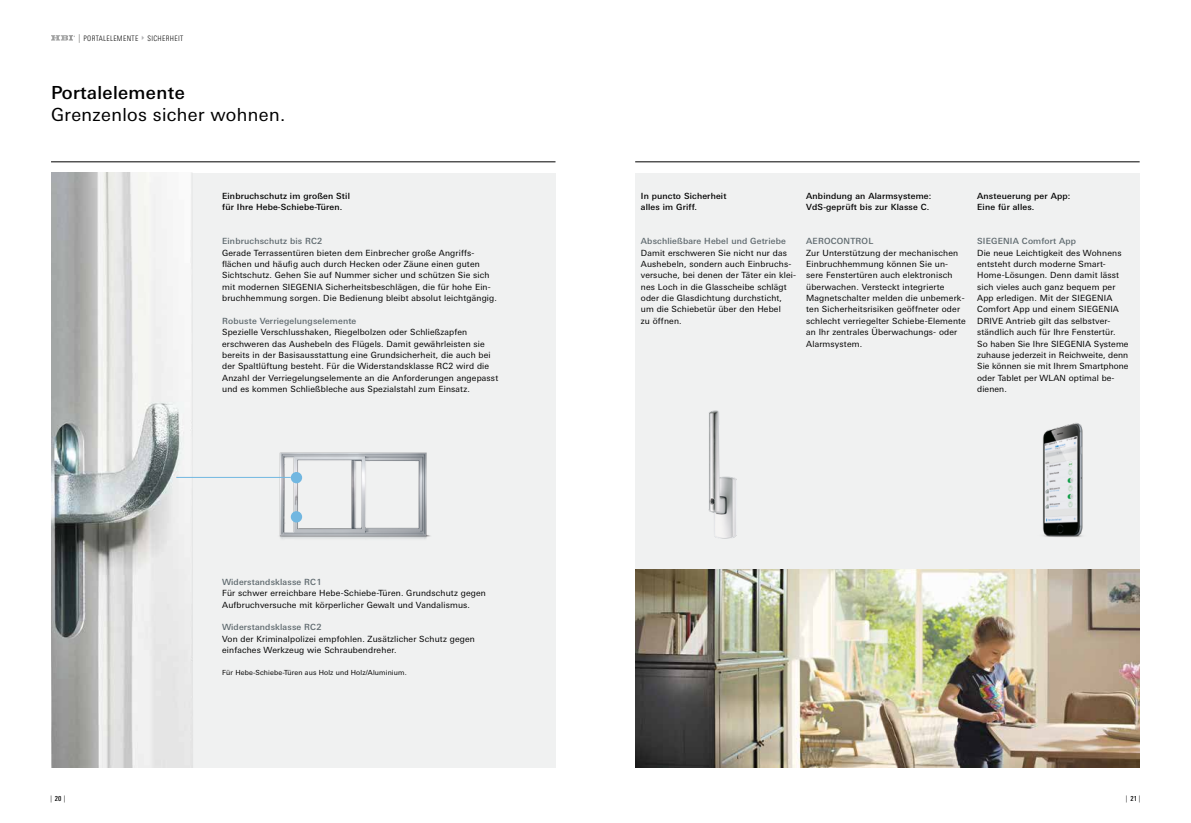
<style>
.page{position:relative;width:1191px;height:823px;background:#fff}
.page>*{position:absolute;margin:0;border:0;box-sizing:border-box;transform-origin:0 0}
.t1{font:18px "Linotype Univers Basic";letter-spacing:.02em;color:#000}
.t2{font:500 18px "Linotype Univers Basic";letter-spacing:.02em;color:#000}
.t3{font:8.5px/11.3px "Linotype Univers Basic";letter-spacing:.02em;color:#000}
.t4{font:500 8.5px/11.3px "Linotype Univers Basic";letter-spacing:.02em;color:#000}
.t5{font:500 8.5px "Linotype Univers Basic";letter-spacing:.02em;color:#5d686d}
.t6{font:300 condensed 7.5px "Linotype Univers";letter-spacing:.045em;color:#000}
.t7{font:7px "Linotype Univers Basic";letter-spacing:.02em;color:#000}
.t8{font:300 condensed 7px "Linotype Univers";color:#000}
.s1{font-size:8.6px;color:#636362}
.s2{font-weight:500}
</style>
<div class="page">
<svg style="left:51px;top:35px;width:24px;height:6px"></svg>
<div style="left:51px;top:173px;width:505px;height:594px;background:#f0f1f1"></div>
<div style="left:635px;top:173px;width:505px;height:396px;background:#f0f1f1"></div>
<img style="left:51px;top:173px;width:167px;height:594px">
<img style="left:708px;top:410px;width:29px;height:129px">
<img style="left:635px;top:569px;width:505px;height:198px">
<img style="left:264px;top:452px;width:166px;height:87px">
<hr style="left:51px;top:161px;width:504px;height:1px;background:#000">
<hr style="left:635px;top:161px;width:504px;height:1px;background:#000">
<div style="left:291px;top:471px;width:11px;height:12px;background:#71b7e1;border-radius:50%"></div>
<div style="left:291px;top:511px;width:11px;height:11px;background:#71b7e1;border-radius:50%"></div>
<hr style="left:176px;top:477px;width:115px;height:1px;background:#71b7e1">
<img style="left:1043px;top:423px;width:40px;height:114px">
<p class="t6" style="left:78px;top:34px;width:105px"><span class="s1">|</span> PORTALELEMENTE SICHERHEIT</p>
<h1 class="t2" style="left:51px;top:82px;width:135px">Portalelemente</h1>
<h1 class="t1" style="left:51px;top:105px;width:236px">Grenzenlos sicher wohnen.</h1>
<p class="t4" style="left:222px;top:190px;width:129px">Einbruchschutz im großen Stil für Ihre Hebe-Schiebe-Türen.</p>
<p class="t5" style="left:222px;top:236px;width:102px">Einbruchschutz bis RC2</p>
<p class="t3" style="left:222px;top:247px;width:276px">Gerade Terrassentüren bieten dem Einbrecher große Angriffs&shy;flächen und häufig auch durch Hecken oder Zäune einen guten Sichtschutz. Gehen Sie auf Nummer sicher und schützen Sie sich mit modernen SIEGENIA Sicherheitsbeschlägen, die für hohe Ein&shy;bruchhemmung sorgen. Die Bedienung bleibt absolut leichtgängig.</p>
<p class="t5" style="left:222px;top:315px;width:136px">Robuste Verriegelungselemente</p>
<p class="t3" style="left:222px;top:326px;width:278px">Spezielle Verschlusshaken, Riegelbolzen oder Schließzapfen erschweren das Aushebeln des Flügels. Damit gewährleisten sie bereits in der Basisausstattung eine Grundsicherheit, die auch bei der Spaltlüftung besteht. Für die Widerstandsklasse RC2 wird die Anzahl der Verriegelungselemente an die Anforderungen angepasst und es kommen Schließbleche aus Spezialstahl zum Einsatz.</p>
<p class="t5" style="left:222px;top:576px;width:101px">Widerstandsklasse RC 1</p>
<p class="t3" style="left:222px;top:587px;width:265px">Für schwer erreichbare Hebe-Schiebe-Türen. Grundschutz gegen<br>Aufbruchversuche mit körperlicher Gewalt und Vandalismus.</p>
<p class="t5" style="left:222px;top:622px;width:101px">Widerstandsklasse RC2</p>
<p class="t3" style="left:222px;top:632px;width:254px">Von der Kriminalpolizei empfohlen. Zusätzlicher Schutz gegen einfaches Werkzeug wie Schraubendreher.</p>
<p class="t7" style="left:222px;top:668px;width:186px">Für Hebe-Schiebe-Türen aus Holz und Holz/Aluminium.</p>
<p class="t4" style="left:641px;top:190px;width:87px">In puncto Sicherheit alles im Griff.</p>
<p class="t5" style="left:641px;top:236px;width:146px">Abschließbare Hebel und Getriebe</p>
<p class="t3" style="left:641px;top:247px;width:157px">Damit erschweren Sie nicht nur das<br>Aushebeln, sondern auch Einbruchs&shy;versuche, bei denen der Täter ein klei&shy;nes Loch in die Glasscheibe schlägt oder die Glasdichtung durchsticht, um die Schiebetür über den Hebel<br>zu öffnen.</p>
<p class="t4" style="left:806px;top:190px;width:127px">Anbindung an Alarmsysteme:<br>VdS-geprüft bis zur Klasse C.</p>
<p class="t5" style="left:806px;top:236px;width:14px">AEROCO</p>
<p class="t5" style="left:843px;top:236px;width:14px">NTRO</p>
<p class="t5" style="left:868px;top:236px;width:6px">L</p>
<p class="t3" style="left:806px;top:247px;width:161px">Zur Unterstützung der mechanischen Einbruchhemmung können Sie un&shy;sere Fenstertüren auch elektronisch überwachen. Versteckt integrierte Magnetschalter melden die unbemerk&shy;ten Sicherheitsrisiken geöffneter oder schlecht verriegelter Schiebe-Elemente an Ihr zentrales Überwachungs- oder Alarmsystem.</p>
<p class="t4" style="left:977px;top:190px;width:95px">Ansteuerung per App:<br>Eine für alles.</p>
<p class="t5" style="left:977px;top:236px;width:100px">SIEGENIA Comfort App</p>
<p class="t3" style="left:977px;top:247px;width:153px">Die neue Leichtigkeit des Wohnens entsteht durch moderne Smart-<br>Home-Lösungen. Denn damit lässt sich vieles auch ganz bequem per<br>App erledigen. Mit der SIEGENIA<br>Comfort App und einem SIEGENIA<br>DRIVE Antrieb gilt das selbstver&shy;ständlich auch für Ihre Fenstertür.<br>So haben Sie Ihre SIEGENIA Systeme zuhause jederzeit in Reichweite, denn<br>Sie können sie mit Ihrem Smartphone oder Tablet per WLAN optimal be&shy;dienen.</p>
<p class="t8" style="left:50px;top:793px;width:17px">| <span class="s2">20</span> |</p>
<p class="t8" style="left:1125px;top:793px;width:16px">| <span class="s2">21</span> |</p>
</div>
